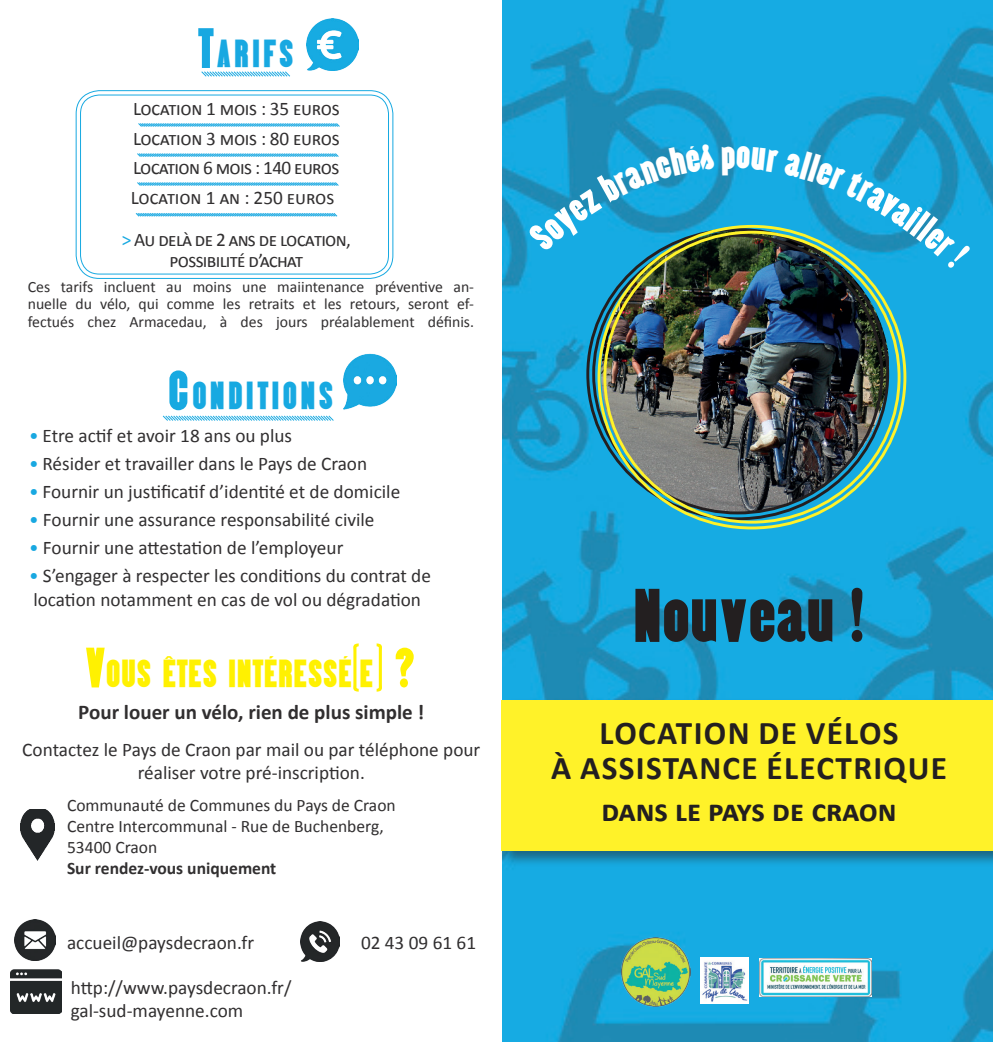
<style>
.page{position:relative;width:993px;height:1042px;background:#fff}
.page>*{position:absolute;margin:0;border:0;box-sizing:border-box;transform-origin:0 0}
.t1{font:70px "Almonte";color:#231f20}
.t2{font:36.75px "Almonte";color:#fff101}
.t3{font:36.75px "Almonte";letter-spacing:.07em;color:#17a9e1}
.t4{font:36.75px "Almonte";letter-spacing:.07em;color:#18a8e1}
.t5{font:700 33.25px/35px "Calibri";letter-spacing:.04em;color:#231f20;text-align:center}
.t6{font:700 31.5px "Calibri";letter-spacing:-.005em;color:#231f20}
.t7{font:700 21px "Calibri";color:#312f30}
.t8{font:19.25px/29.8px "Calibri";letter-spacing:-.005em;color:#312f30}
.t9{font:19.25px/21px "Calibri";letter-spacing:-.035em;color:#312f30;text-align:center}
.t10{font:17.5px/21px "Calibri";color:#312f30}
.t11{font:700 17.5px "Calibri";color:#312f30}
.t12{font:15.75px/17.5px "Calibri";color:#312f30;text-align:justify}
.s1{font-size:52.5px}
.s2{color:#fff}
.s3{color:#17a9e1}
.s4{color:#18a8e1}
</style>
<div class="page">
<svg style="left:201px;top:71px;width:89px;height:6px"></svg>
<img style="left:306px;top:19px;width:52px;height:52px">
<svg style="left:138px;top:123px;width:202px;height:4px"></svg>
<svg style="left:137px;top:153px;width:202px;height:4px"></svg>
<svg style="left:137px;top:182px;width:202px;height:4px"></svg>
<svg style="left:135px;top:213px;width:203px;height:4px"></svg>
<img style="left:502px;top:0;width:490px;height:1042px">
<img style="left:601px;top:230px;width:288px;height:288px;border-radius:144px">
<div style="left:499px;top:698px;width:493px;height:169px;background:#231f20;opacity:.5"></div>
<div style="left:501px;top:701px;width:491px;height:150px;background:#fff229"></div>
<img style="left:20px;top:810px;width:34px;height:50px">
<img style="left:301px;top:921px;width:39px;height:40px">
<img style="left:15px;top:919px;width:41px;height:41px">
<img style="left:11px;top:969px;width:51px;height:45px">
<svg style="left:162px;top:415px;width:172px;height:6px"></svg>
<img style="left:343px;top:353px;width:54px;height:57px">
<div style="left:76px;top:90px;width:317px;height:189px;border:1px solid #17a9e1;border-radius:23px"></div>
<div style="left:80px;top:95px;width:309px;height:179px;border:1px solid #17a9e1;border-radius:19px"></div>
<img style="left:758px;top:958px;width:112px;height:38px">
<img style="left:621px;top:938px;width:69px;height:69px">
<img style="left:700px;top:958px;width:48px;height:45px">
<svg style="left:527px;top:144px;width:187px;height:108px;background:#1c9cc9"></svg>
<svg style="left:721px;top:146px;width:249px;height:123px;background:#2099bf"></svg>
<h2 class="t4" style="left:197px;top:36px;width:98px"><span class="s1">T</span>ARIFS</h2>
<p class="t8" style="left:131px;top:93px;width:212px">Location 1 mois : 35 euros<br>Location 3 mois : 80 euros<br>Location 6 mois : 140 euros<br>Location 1 an : 250 euros<span class="s2">s</span></p>
<p class="t9" style="left:122px;top:228px;width:231px"><span class="s3">&gt;</span> Au delà de 2 ans de location, possibilité d’achat</p>
<p class="t12" style="left:28px;top:277px;width:447px">Ces tarifs incluent au moins une maiintenance préventive an&shy;nuelle du vélo, qui comme les retraits et les retours, seront ef&shy;fectués chez Armacedau, à des jours préalablement définis.</p>
<h2 class="t3" style="left:168px;top:378px;width:167px"><span class="s1">C</span>ONDITIONS</h2>
<p class="t8" style="left:29px;top:420px;width:264px"><span class="s4">•</span> Etre actif et avoir 18 ans ou plus</p>
<p class="t8" style="left:29px;top:448px;width:339px"><span class="s4">•</span> Résider et travailler dans le Pays de Craon</p>
<p class="t8" style="left:29px;top:476px;width:372px"><span class="s4">•</span> Fournir un justificatif d’identité et de domicile</p>
<p class="t8" style="left:29px;top:504px;width:347px"><span class="s4">•</span> Fournir une assurance responsabilité civile</p>
<p class="t8" style="left:29px;top:532px;width:316px"><span class="s4">•</span> Fournir une attestation de l’employeur</p>
<p class="t8" style="left:29px;top:562px;width:403px;line-height:24.5px"><span class="s4">•</span> S’engager à respecter les conditions du contrat de location notamment en cas de vol ou dégradation</p>
<h2 class="t2" style="left:85px;top:655px;width:331px"><span class="s1">V</span>OUS ÊTES INTÉRESSÉ<span class="s1">(</span>E<span class="s1">) ?</span></h2>
<p class="t7" style="left:78px;top:699px;width:347px">Pour louer un vélo, rien de plus simple !</p>
<p class="t8" style="left:22px;top:737px;width:459px;line-height:23.1px;text-align:center">Contactez le Pays de Craon par mail ou par téléphone pour réaliser votre pré-inscription.</p>
<p class="t10" style="left:67px;top:793px;width:330px">Communauté de Communes du Pays de Craon<br>Centre Intercommunal - Rue de Buchenberg,<br>53400 Craon</p>
<p class="t11" style="left:67px;top:857px;width:211px">Sur rendez-vous uniquement</p>
<p class="t8" style="left:67px;top:927px;width:188px">accueil@paysdecraon.fr</p>
<p class="t8" style="left:361px;top:927px;width:116px">02 43 09 61 61</p>
<p class="t8" style="left:71px;top:975px;width:222px;line-height:23.1px">http://www.paysdecraon.fr/ gal-sud-mayenne.com</p>
<h1 class="t1" style="left:633px;top:581px;width:233px">Nouveau !</h1>
<h3 class="t5" style="left:551px;top:714px;width:397px">LOCATION DE VÉLOS<br>À ASSISTANCE ÉLECTRIQUE</h3>
<h3 class="t6" style="left:601px;top:791px;width:296px">dans le pays de craon</h3>
</div>
